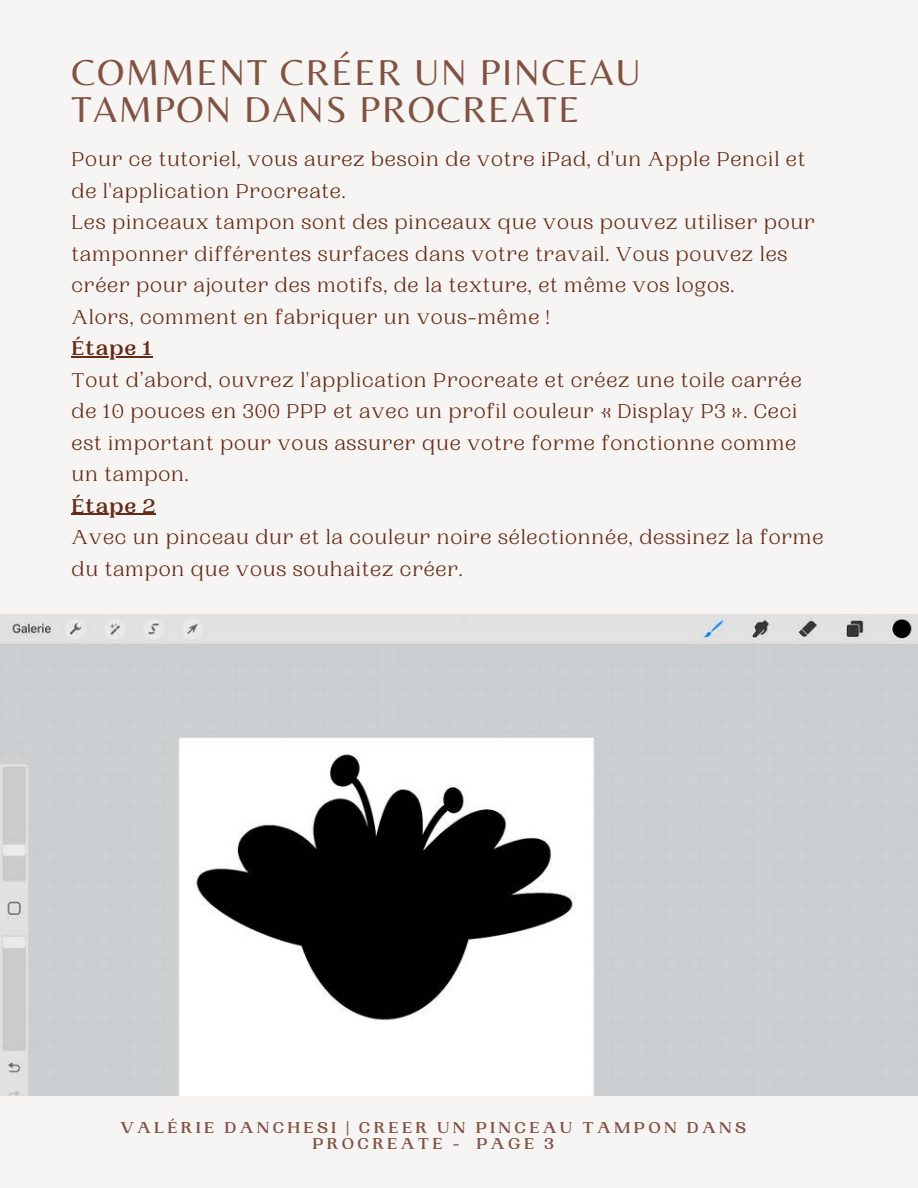
<style>
.page{position:relative;width:918px;height:1188px;background:#f6f5f3}
.page>*{position:absolute;margin:0;border:0;box-sizing:border-box;transform-origin:0 0}
.t1{font:37.5px/37.2px "Belleza";letter-spacing:.05em;color:#642b17}
.t2{font:21px/31.5px "PP Woodland";letter-spacing:.04em;color:#642b17}
.t3{font:700 21px "PP Woodland";letter-spacing:.04em;color:#642b17}
.t4{font:700 16.5px/15.8px "PP Woodland";letter-spacing:.2em;color:#642b17;text-align:center}
</style>
<div class="page">
<img style="left:0;top:614px;width:918px;height:482px">
<hr style="left:72px;top:356px;width:81px;height:2px;background:#642b17">
<hr style="left:72px;top:514px;width:84px;height:1px;background:#642b17">
<h1 class="t1" style="left:72px;top:53px;width:570px">COMMENT CRÉER UN PINCEAU<br>TAMPON DANS PROCREATE</h1>
<p class="t2" style="left:72px;top:144px;width:745px">Pour ce tutoriel, vous aurez besoin de votre iPad, d'un Apple Pencil et de l'application Procreate.<br>Les pinceaux tampon sont des pinceaux que vous pouvez utiliser pour tamponner différentes surfaces dans votre travail. Vous pouvez les créer pour ajouter des motifs, de la texture, et même vos logos.<br>Alors, comment en fabriquer un vous-même !</p>
<p class="t3" style="left:72px;top:336px;width:82px">Étape 1</p>
<p class="t2" style="left:72px;top:365px;width:732px">Tout d’abord, ouvrez l'application Procreate et créez une toile carrée de 10 pouces en 300 PPP et avec un profil couleur « Display P3 ». Ceci est important pour vous assurer que votre forme fonctionne comme un tampon.</p>
<p class="t3" style="left:72px;top:494px;width:85px">Étape 2</p>
<p class="t2" style="left:72px;top:522px;width:753px">Avec un pinceau dur et la couleur noire sélectionnée, dessinez la forme du tampon que vous souhaitez créer.</p>
<p class="t4" style="left:120px;top:1120px;width:627px">VALÉRIE DANCHESI | CREER UN PINCEAU TAMPON DANS<br>PROCREATE - PAGE 3</p>
</div>
